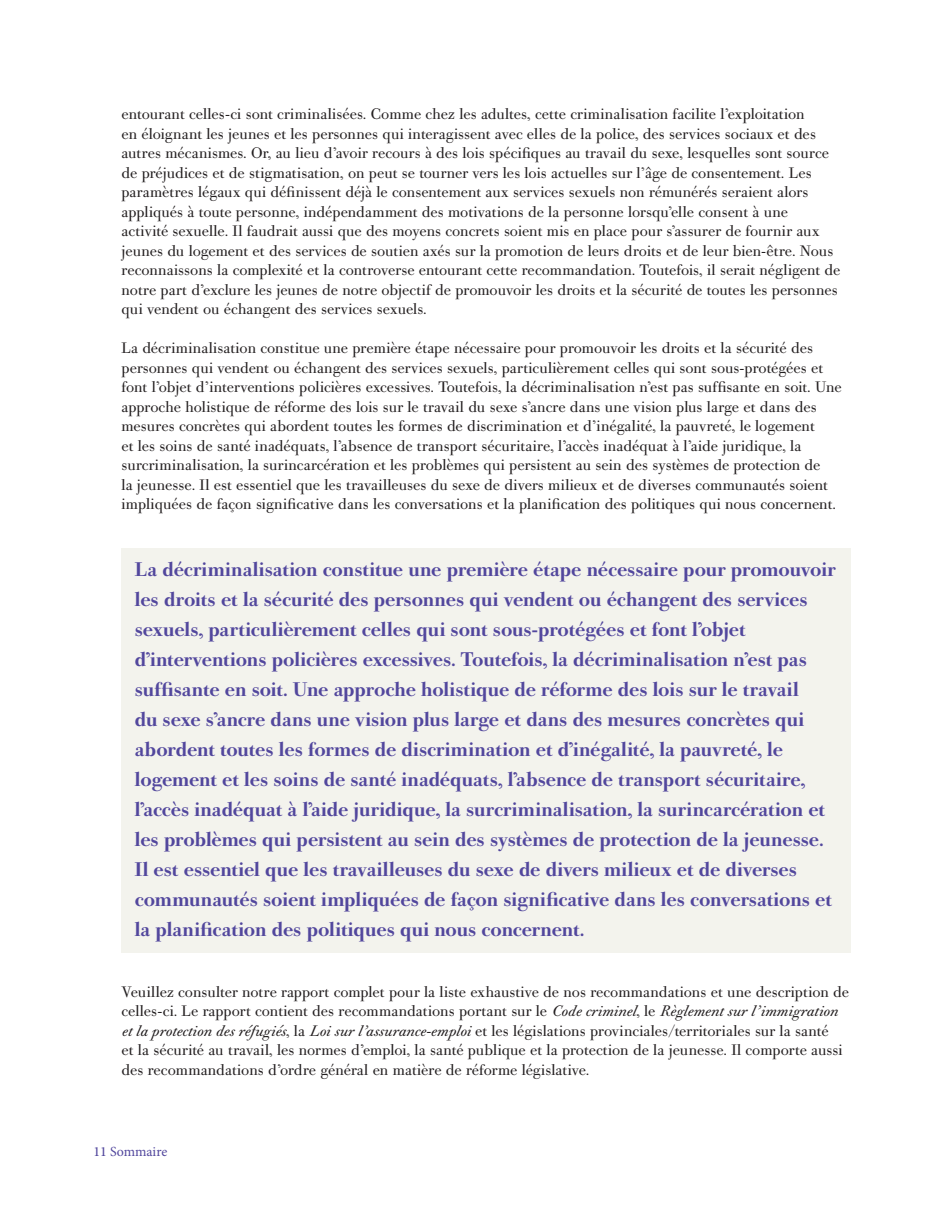
<style>
.page{position:relative;width:945px;height:1215px;background:#fff}
.page>*{position:absolute;margin:0;border:0;box-sizing:border-box;transform-origin:0 0}
.Block{font:500 19.5px/30px "Bodoni Old Face BE";color:#52479d}
.Text{font:15px/19.5px "Bodoni Old Face BE";letter-spacing:.005em;color:#231f20}
.t1{font:13.95px "Minion Pro";letter-spacing:-.005em;color:#52479d}
.s1{font-style:italic}
.s2{font-weight:500}
</style>
<div class="page">
<div style="left:121px;top:548px;width:730px;height:404px;background:#f3f3ed"></div>
<p class="Text" style="left:122px;top:105px;width:720px">entourant celles-ci sont criminalisées. Comme chez les adultes, cette criminalisation facilite l’exploitation<br>en éloignant les jeunes et les personnes qui interagissent avec elles de la police, des services sociaux et des autres mécanismes. Or, au lieu d’avoir recours à des lois spécifiques au travail du sexe, lesquelles sont source de préjudices et de stigmatisation, on peut se tourner vers les lois actuelles sur l’âge de consentement. Les paramètres légaux qui définissent déjà le consentement aux services sexuels non rémunérés seraient alors appliqués à toute personne, indépendamment des motivations de la personne lorsqu’elle consent à une<br>activité sexuelle. Il faudrait aussi que des moyens concrets soient mis en place pour s’assurer de fournir aux jeunes du logement et des services de soutien axés sur la promotion de leurs droits et de leur bien-être. Nous reconnaissons la complexité et la controverse entourant cette recommandation. Toutefois, il serait négligent de notre part d’exclure les jeunes de notre objectif de promouvoir les droits et la sécurité de toutes les personnes qui vendent ou échangent des services sexuels.</p>
<p class="Text" style="left:122px;top:339px;width:722px">La décriminalisation constitue une première étape nécessaire pour promouvoir les droits et la sécurité des personnes qui vendent ou échangent des services sexuels, particulièrement celles qui sont sous-protégées et font l’objet d’interventions policières excessives. Toutefois, la décriminalisation n’est pas suffisante en soit. Une approche holistique de réforme des lois sur le travail du sexe s’ancre dans une vision plus large et dans des mesures concrètes qui abordent toutes les formes de discrimination et d’inégalité, la pauvreté, le logement<br>et les soins de santé inadéquats, l’absence de transport sécuritaire, l’accès inadéquat à l’aide juridique, la surcriminalisation, la surincarcération et les problèmes qui persistent au sein des systèmes de protection de<br>la jeunesse. Il est essentiel que les travailleuses du sexe de divers milieux et de diverses communautés soient impliquées de façon significative dans les conversations et la planification des politiques qui nous concernent.</p>
<p class="Block" style="left:135px;top:555px;width:702px">La décriminalisation constitue une première étape nécessaire pour promouvoir les droits et la sécurité des personnes qui vendent ou échangent des services sexuels, particulièrement celles qui sont sous-protégées et font l’objet d’interventions policières excessives. Toutefois, la décriminalisation n’est pas suffisante en soit. Une approche holistique de réforme des lois sur le travail<br>du sexe s’ancre dans une vision plus large et dans des mesures concrètes qui abordent toutes les formes de discrimination et d’inégalité, la pauvreté, le logement et les soins de santé inadéquats, l’absence de transport sécuritaire, l’accès inadéquat à l’aide juridique, la surcriminalisation, la surincarcération et les problèmes qui persistent au sein des systèmes de protection de la jeunesse.<br>Il est essentiel que les travailleuses du sexe de divers milieux et de diverses communautés soient impliquées de façon significative dans les conversations et la planification des politiques qui nous concernent.</p>
<p class="Text" style="left:122px;top:982px;width:729px">Veuillez consulter notre rapport complet pour la liste exhaustive de nos recommandations et une description de celles-ci. Le rapport contient des recommandations portant sur le <span class="s1">Code criminel</span>, le <span class="s1">Règlement sur l’immigration et la protection des réfugiés</span>, la <span class="s1">Loi sur l’assurance-emploi</span> et les législations provinciales/territoriales sur la santé<br>et la sécurité au travail, les normes d’emploi, la santé publique et la protection de la jeunesse. Il comporte aussi des recommandations d’ordre général en matière de réforme législative.</p>
<p class="t1" style="left:93px;top:1142px;width:75px"><span class="s2">11</span> Sommaire</p>
</div>
